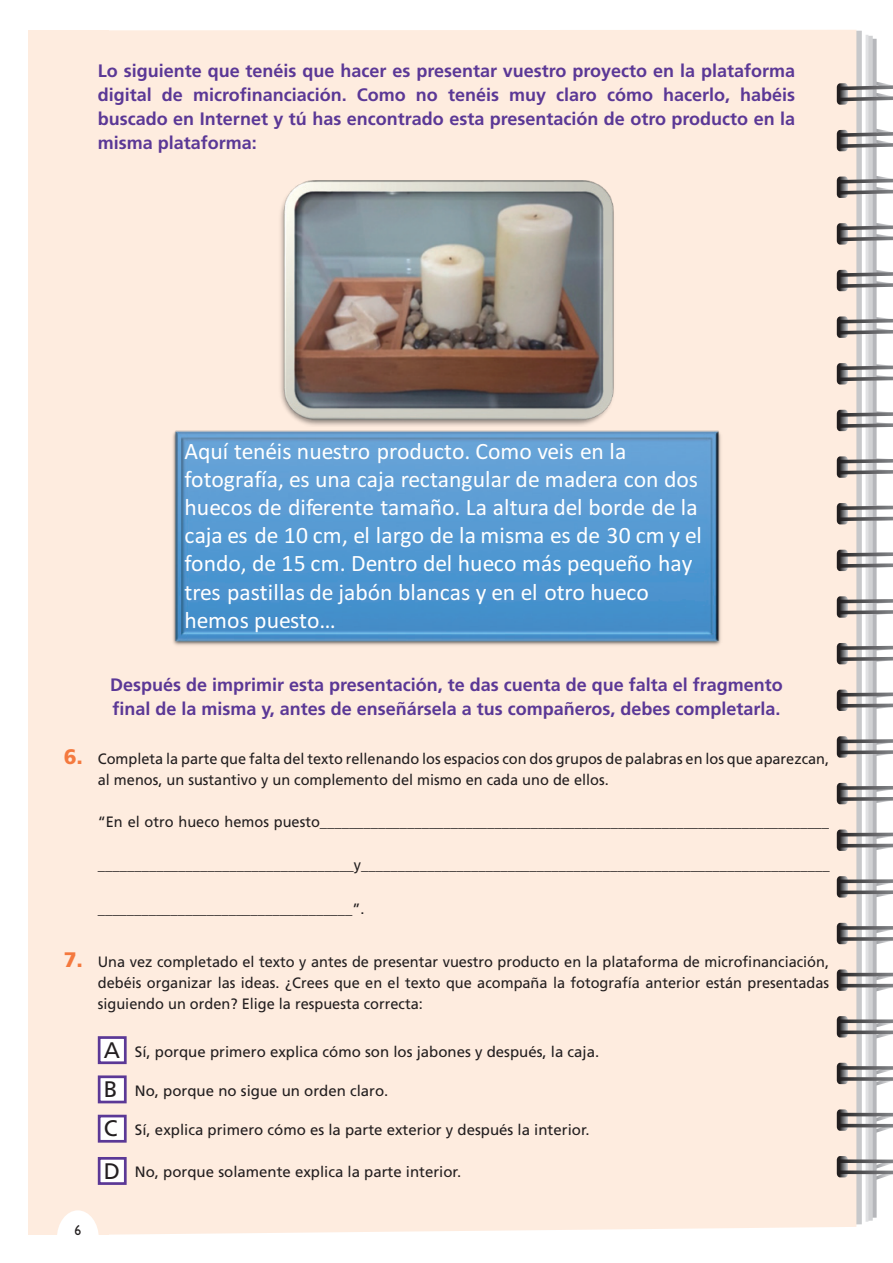
<style>
.page{position:relative;width:893px;height:1263px;background:#fff}
.page>*{position:absolute;margin:0;border:0;box-sizing:border-box;transform-origin:0 0}
.t1{font:23.7px/28.3px "Calibri";color:#fff}
.t2{font:22.5px "Frutiger LT Std";color:#231f20}
.t3{font:700 18px/24px "Frutiger LT Std";color:#5b3896;text-align:justify}
.t4{font:15px/21px "Frutiger LT Std";color:#231f20}
.t5{font:14.55px "Gill Sans Std";color:#231f20;scale:.93 1}
.s1{font-weight:900;font-size:21px;color:#f4793e}
</style>
<div class="page">
<div style="left:28px;top:30px;width:81px;height:1205px;background:#feecdf"></div>
<div style="left:106px;top:30px;width:750px;height:1205px;background:#feecdf"></div>
<svg style="left:837px;top:783px;width:51px;height:25px"></svg>
<svg style="left:837px;top:969px;width:56px;height:31px"></svg>
<svg style="left:837px;top:1016px;width:56px;height:32px"></svg>
<svg style="left:837px;top:1063px;width:54px;height:33px"></svg>
<svg style="left:837px;top:1109px;width:56px;height:35px"></svg>
<svg style="left:837px;top:1156px;width:56px;height:36px"></svg>
<svg style="left:837px;top:73px;width:56px;height:32px"></svg>
<svg style="left:837px;top:121px;width:56px;height:30px"></svg>
<svg style="left:837px;top:169px;width:56px;height:29px"></svg>
<svg style="left:837px;top:217px;width:56px;height:28px"></svg>
<svg style="left:837px;top:265px;width:56px;height:26px"></svg>
<svg style="left:837px;top:313px;width:56px;height:25px"></svg>
<svg style="left:837px;top:361px;width:56px;height:24px"></svg>
<svg style="left:837px;top:409px;width:56px;height:22px"></svg>
<svg style="left:837px;top:456px;width:56px;height:22px"></svg>
<svg style="left:837px;top:503px;width:56px;height:21px"></svg>
<svg style="left:837px;top:550px;width:56px;height:21px"></svg>
<svg style="left:837px;top:596px;width:56px;height:22px"></svg>
<svg style="left:837px;top:643px;width:56px;height:21px"></svg>
<svg style="left:837px;top:690px;width:56px;height:22px"></svg>
<svg style="left:837px;top:736px;width:56px;height:24px"></svg>
<svg style="left:840px;top:786px;width:53px;height:4px"></svg>
<svg style="left:840px;top:797px;width:53px;height:4px"></svg>
<svg style="left:837px;top:829px;width:56px;height:27px"></svg>
<svg style="left:840px;top:844px;width:53px;height:3px"></svg>
<svg style="left:837px;top:876px;width:56px;height:28px"></svg>
<svg style="left:837px;top:923px;width:56px;height:29px"></svg>
<svg style="left:840px;top:973px;width:53px;height:3px"></svg>
<svg style="left:840px;top:984px;width:53px;height:3px"></svg>
<svg style="left:840px;top:1019px;width:53px;height:4px"></svg>
<svg style="left:840px;top:1030px;width:53px;height:4px"></svg>
<svg style="left:840px;top:1066px;width:53px;height:4px"></svg>
<svg style="left:840px;top:1077px;width:53px;height:4px"></svg>
<svg style="left:840px;top:1113px;width:53px;height:3px"></svg>
<svg style="left:840px;top:1124px;width:53px;height:3px"></svg>
<svg style="left:840px;top:1159px;width:53px;height:4px"></svg>
<svg style="left:840px;top:1170px;width:53px;height:4px"></svg>
<svg style="left:57px;top:1210px;width:42px;height:25px"></svg>
<img style="left:211px;top:177px;width:471px;height:247px">
<img style="left:163px;top:424px;width:567px;height:234px">
<div style="left:98px;top:1036px;width:29px;height:28px;background:#fff;border:3px solid #5b3896"></div>
<div style="left:98px;top:1075px;width:29px;height:28px;background:#fff;border:3px solid #5b3896"></div>
<div style="left:98px;top:1115px;width:29px;height:27px;background:#fff;border:3px solid #5b3896"></div>
<div style="left:104px;top:1119px;width:16px;height:20px;background:#fff"></div>
<div style="left:98px;top:1157px;width:29px;height:28px;background:#fff;border:3px solid #5b3896"></div>
<p class="t3" style="left:98px;top:59px;width:699px">Lo siguiente que tenéis que hacer es presentar vuestro proyecto en la plataforma digital de microfinanciación. Como no tenéis muy claro cómo hacerlo, habéis buscado en Internet y tú has encontrado esta presentación de otro producto en la misma plataforma:</p>
<p class="t1" style="left:185px;top:436px;width:519px">Aquí tenéis nuestro producto. Como veis en la fotografía, es una caja rectangular de madera con dos huecos de diferente tamaño. La altura del borde de la caja es de 10 cm, el largo de la misma es de 30 cm y el fondo, de 15 cm. Dentro del hueco más pequeño hay tres pastillas de jabón blancas y en el otro hueco hemos puesto…</p>
<p class="t3" style="left:110px;top:673px;width:674px">Después de imprimir esta presentación, te das cuenta de que falta el fragmento final de la misma y, antes de enseñársela a tus compañeros, debes completarla.</p>
<p class="t4" style="left:98px;top:748px;width:733px;text-indent:-34px"><span class="s1">6.</span> Completa la parte que falta del texto rellenando los espacios con dos grupos de palabras en los que aparezcan, al menos, un sustantivo y un complemento del mismo en cada uno de ellos.</p>
<p class="t4" style="left:98px;top:811px;width:733px">“En el otro hueco hemos puesto______________________________________________________________________</p>
<p class="t4" style="left:98px;top:855px;width:733px">___________________________________y________________________________________________________________</p>
<p class="t4" style="left:98px;top:898px;width:268px">___________________________________”.</p>
<p class="t4" style="left:98px;top:951px;width:733px;text-align:justify;text-indent:-34px"><span class="s1">7.</span> Una vez completado el texto y antes de presentar vuestro producto en la plataforma de microfinanciación, debéis organizar las ideas. ¿Crees que en el texto que acompaña la fotografía anterior están presentadas siguiendo un orden? Elige la respuesta correcta:</p>
<h2 class="t2" style="left:104px;top:1037px;width:18px">A</h2>
<p class="t4" style="left:135px;top:1041px;width:466px">Sí, porque primero explica cómo son los jabones y después, la caja.</p>
<h2 class="t2" style="left:104px;top:1076px;width:15px">B</h2>
<p class="t4" style="left:135px;top:1080px;width:255px">No, porque no sigue un orden claro.</p>
<h2 class="t2" style="left:104px;top:1115px;width:15px">C</h2>
<p class="t4" style="left:135px;top:1119px;width:456px">Sí, explica primero cómo es la parte exterior y después la interior.</p>
<h2 class="t2" style="left:104px;top:1157px;width:18px">D</h2>
<p class="t4" style="left:135px;top:1162px;width:328px">No, porque solamente explica la parte interior.</p>
<p class="t5" style="left:74px;top:1222px;width:9px">6</p>
</div>
